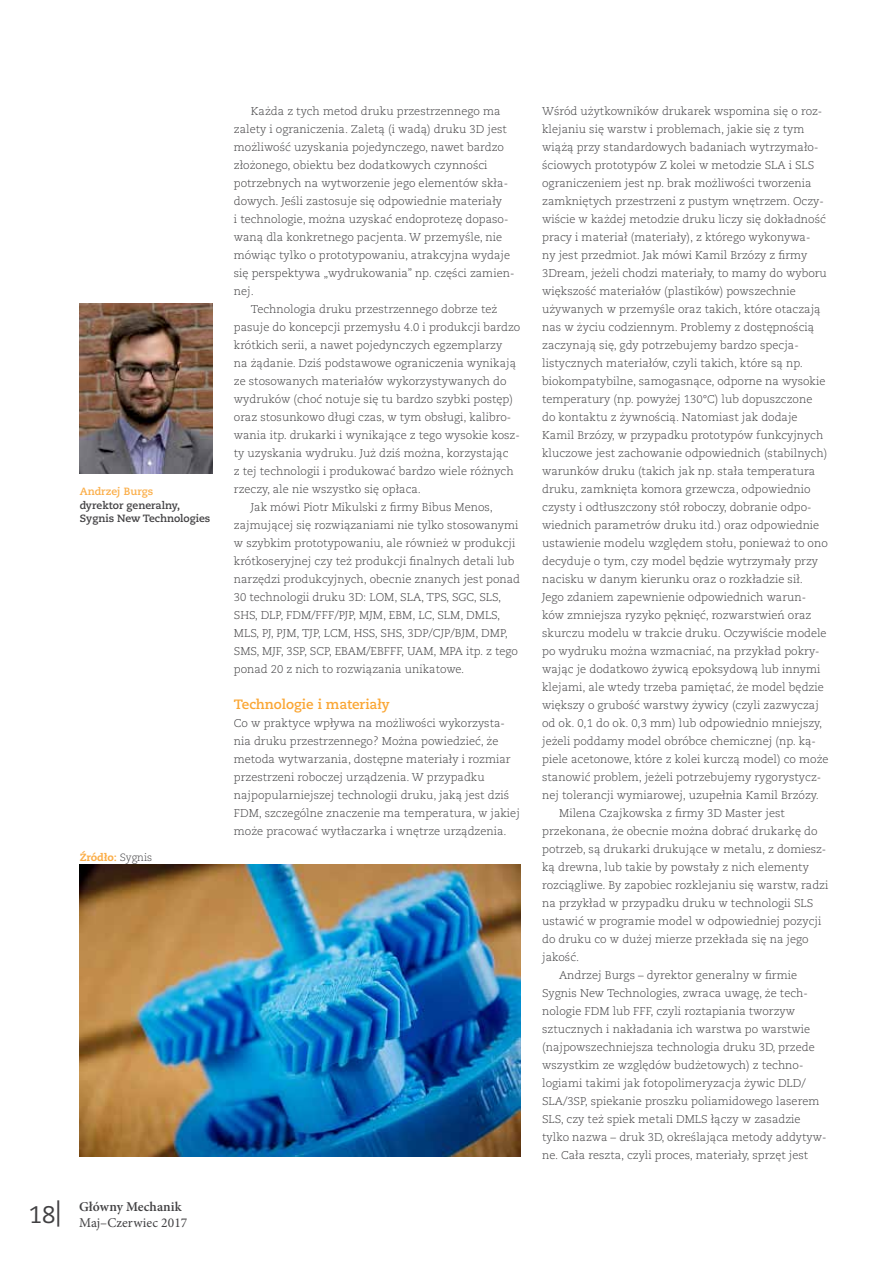
<style>
.page{position:relative;width:893px;height:1263px;background:#fff}
.page>*{position:absolute;margin:0;border:0;box-sizing:border-box;transform-origin:0 0}
.t1{font:13.5px/16.5px "Minion Pro";letter-spacing:.005em;color:#414042}
.t2{font:700 13.5px "Caecilia CE";color:#faa634}
.t3{font:300 11.25px/18px "Caecilia CE";color:#414042}
.t4{font:700 10.5px/13.5px "Caecilia CE";color:#414042}
.t5{font:800 10.5px "Caecilia CE";color:#fbae49}
.t6{font:700 10.5px "Caecilia CE";color:#fbae49}
.s1{font-weight:700}
.s2{font-weight:300;color:#414042}
.s3{font-family:"Caecilia CE";font-size:24px}
.s4{font-family:"Caecilia CE";font-size:26.25px}
.s5{font-weight:600}
</style>
<div class="page">
<img style="left:80px;top:864px;width:441px;height:292px">
<img style="left:80px;top:303px;width:133px;height:171px">
<p class="t6" style="left:80px;top:484px;width:75px">Andrzej Burgs</p>
<p class="t4" style="left:80px;top:498px;width:132px">dyrektor generalny,<br>Sygnis New Technologies</p>
<p class="t5" style="left:80px;top:850px;width:74px">Źródło<span class="s1">:</span> <span class="s2">Sygnis</span></p>
<p class="t1" style="left:79px;top:1198px;width:110px;text-indent:-50px"><span class="s3">18</span><span class="s4">|</span> <span class="s5">Główny Mechanik<br></span>Maj–Czerwiec 2017</p>
<p class="t3" style="left:251px;top:102px;width:251px">Każda z tych metod druku przestrzennego ma</p>
<p class="t3" style="left:234px;top:120px;width:275px">zalety i ograniczenia. Zaletą (i wadą) druku 3D jest</p>
<p class="t3" style="left:234px;top:138px;width:272px">możliwość uzyskania pojedynczego, nawet bardzo</p>
<p class="t3" style="left:234px;top:156px;width:255px">złożonego, obiektu bez dodatkowych czynności</p>
<p class="t3" style="left:234px;top:174px;width:276px">potrzebnych na wytworzenie jego elementów skła-</p>
<p class="t3" style="left:234px;top:192px;width:270px">dowych. Jeśli zastosuje się odpowiednie materiały</p>
<p class="t3" style="left:234px;top:210px;width:276px">i technologie, można uzyskać endoprotezę dopaso-</p>
<p class="t3" style="left:234px;top:228px;width:270px">waną dla konkretnego pacjenta. W przemyśle, nie</p>
<p class="t3" style="left:234px;top:246px;width:278px">mówiąc tylko o prototypowaniu, atrakcyjna wydaje</p>
<p class="t3" style="left:234px;top:264px;width:282px">się perspektywa „wydrukowania” np. części zamien-</p>
<p class="t3" style="left:234px;top:282px;width:22px">nej.</p>
<p class="t3" style="left:251px;top:300px;width:248px">Technologia druku przestrzennego dobrze też</p>
<p class="t3" style="left:234px;top:318px;width:288px">pasuje do koncepcji przemysłu 4.0 i produkcji bardzo</p>
<p class="t3" style="left:234px;top:336px;width:270px">krótkich serii, a nawet pojedynczych egzemplarzy</p>
<p class="t3" style="left:234px;top:354px;width:284px">na żądanie. Dziś podstawowe ograniczenia wynikają</p>
<p class="t3" style="left:234px;top:372px;width:274px">ze stosowanych materiałów wykorzystywanych do</p>
<p class="t3" style="left:234px;top:390px;width:281px">wydruków (choć notuje się tu bardzo szybki postęp)</p>
<p class="t3" style="left:234px;top:408px;width:279px">oraz stosunkowo długi czas, w tym obsługi, kalibro-</p>
<p class="t3" style="left:234px;top:426px;width:287px">wania itp. drukarki i wynikające z tego wysokie kosz-</p>
<p class="t3" style="left:234px;top:444px;width:276px">ty uzyskania wydruku. Już dziś można, korzystając</p>
<p class="t3" style="left:234px;top:462px;width:281px">z tej technologii i produkować bardzo wiele różnych</p>
<p class="t3" style="left:234px;top:480px;width:189px">rzeczy, ale nie wszystko się opłaca.</p>
<p class="t3" style="left:251px;top:498px;width:243px">Jak mówi Piotr Mikulski z firmy Bibus Menos,</p>
<p class="t3" style="left:234px;top:516px;width:286px">zajmującej się rozwiązaniami nie tylko stosowanymi</p>
<p class="t3" style="left:234px;top:534px;width:283px">w szybkim prototypowaniu, ale również w produkcji</p>
<p class="t3" style="left:234px;top:552px;width:282px">krótkoseryjnej czy też produkcji finalnych detali lub</p>
<p class="t3" style="left:234px;top:570px;width:288px">narzędzi produkcyjnych, obecnie znanych jest ponad</p>
<p class="t3" style="left:234px;top:588px;width:269px">30 technologii druku 3D: LOM, SLA, TPS, SGC, SLS,</p>
<p class="t3" style="left:234px;top:606px;width:268px">SHS, DLP, FDM/FFF/PJP, MJM, EBM, LC, SLM, DMLS,</p>
<p class="t3" style="left:234px;top:624px;width:276px">MLS, PJ, PJM, TJP, LCM, HSS, SHS, 3DP/CJP/BJM, DMP,</p>
<p class="t3" style="left:234px;top:642px;width:286px">SMS, MJF, 3SP, SCP, EBAM/EBFFF, UAM, MPA itp. z tego</p>
<p class="t3" style="left:234px;top:660px;width:232px">ponad 20 z nich to rozwiązania unikatowe.</p>
<p class="t2" style="left:234px;top:695px;width:157px">Technologie i materiały</p>
<p class="t3" style="left:234px;top:714px;width:287px">Co w praktyce wpływa na możliwości wykorzysta&shy;nia druku przestrzennego? Można powiedzieć, że metoda wytwarzania, dostępne materiały i rozmiar przestrzeni roboczej urządzenia. W przypadku najpopularniejszej technologii druku, jaką jest dziś FDM, szczególne znaczenie ma temperatura, w jakiej może pracować wytłaczarka i wnętrze urządzenia.</p>
<p class="t3" style="left:542px;top:102px;width:282px">Wśród użytkowników drukarek wspomina się o roz-</p>
<p class="t3" style="left:542px;top:120px;width:264px">klejaniu się warstw i problemach, jakie się z tym</p>
<p class="t3" style="left:542px;top:138px;width:278px">wiążą przy standardowych badaniach wytrzymało-</p>
<p class="t3" style="left:542px;top:156px;width:274px">ściowych prototypów Z kolei w metodzie SLA i SLS</p>
<p class="t3" style="left:542px;top:174px;width:271px">ograniczeniem jest np. brak możliwości tworzenia</p>
<p class="t3" style="left:542px;top:192px;width:283px">zamkniętych przestrzeni z pustym wnętrzem. Oczy-</p>
<p class="t3" style="left:542px;top:210px;width:285px">wiście w każdej metodzie druku liczy się dokładność</p>
<p class="t3" style="left:542px;top:228px;width:270px">pracy i materiał (materiały), z którego wykonywa-</p>
<p class="t3" style="left:542px;top:246px;width:267px">ny jest przedmiot. Jak mówi Kamil Brzózy z firmy</p>
<p class="t3" style="left:542px;top:264px;width:286px">3Dream, jeżeli chodzi materiały, to mamy do wyboru</p>
<p class="t3" style="left:542px;top:282px;width:255px">większość materiałów (plastików) powszechnie</p>
<p class="t3" style="left:542px;top:300px;width:280px">używanych w przemyśle oraz takich, które otaczają</p>
<p class="t3" style="left:542px;top:318px;width:274px">nas w życiu codziennym. Problemy z dostępnością</p>
<p class="t3" style="left:542px;top:336px;width:258px">zaczynają się, gdy potrzebujemy bardzo specja-</p>
<p class="t3" style="left:542px;top:354px;width:262px">listycznych materiałów, czyli takich, które są np.</p>
<p class="t3" style="left:542px;top:372px;width:285px">biokompatybilne, samogasnące, odporne na wysokie</p>
<p class="t3" style="left:542px;top:390px;width:272px">temperatury (np. powyżej 130°C) lub dopuszczone</p>
<p class="t3" style="left:542px;top:408px;width:257px">do kontaktu z żywnością. Natomiast jak dodaje</p>
<p class="t3" style="left:542px;top:426px;width:283px">Kamil Brzózy, w przypadku prototypów funkcyjnych</p>
<p class="t3" style="left:542px;top:444px;width:287px">kluczowe jest zachowanie odpowiednich (stabilnych)</p>
<p class="t3" style="left:542px;top:462px;width:275px">warunków druku (takich jak np. stała temperatura</p>
<p class="t3" style="left:542px;top:480px;width:270px">druku, zamknięta komora grzewcza, odpowiednio</p>
<p class="t3" style="left:542px;top:498px;width:271px">czysty i odtłuszczony stół roboczy, dobranie odpo-</p>
<p class="t3" style="left:542px;top:516px;width:279px">wiednich parametrów druku itd.) oraz odpowiednie</p>
<p class="t3" style="left:542px;top:534px;width:287px">ustawienie modelu względem stołu, ponieważ to ono</p>
<p class="t3" style="left:542px;top:552px;width:277px">decyduje o tym, czy model będzie wytrzymały przy</p>
<p class="t3" style="left:542px;top:570px;width:262px">nacisku w danym kierunku oraz o rozkładzie sił.</p>
<p class="t3" style="left:542px;top:588px;width:265px">Jego zdaniem zapewnienie odpowiednich warun-</p>
<p class="t3" style="left:542px;top:606px;width:271px">ków zmniejsza ryzyko pęknięć, rozwarstwień oraz</p>
<p class="t3" style="left:542px;top:624px;width:286px">skurczu modelu w trakcie druku. Oczywiście modele</p>
<p class="t3" style="left:542px;top:642px;width:279px">po wydruku można wzmacniać, na przykład pokry-</p>
<p class="t3" style="left:542px;top:660px;width:280px">wając je dodatkowo żywicą epoksydową lub innymi</p>
<p class="t3" style="left:542px;top:678px;width:283px">klejami, ale wtedy trzeba pamiętać, że model będzie</p>
<p class="t3" style="left:542px;top:696px;width:278px">większy o grubość warstwy żywicy (czyli zazwyczaj</p>
<p class="t3" style="left:542px;top:714px;width:282px">od ok. 0,1 do ok. 0,3 mm) lub odpowiednio mniejszy,</p>
<p class="t3" style="left:542px;top:732px;width:275px">jeżeli poddamy model obróbce chemicznej (np. ką-</p>
<p class="t3" style="left:542px;top:750px;width:288px">piele acetonowe, które z kolei kurczą model) co może</p>
<p class="t3" style="left:542px;top:768px;width:281px">stanowić problem, jeżeli potrzebujemy rygorystycz-</p>
<p class="t3" style="left:542px;top:786px;width:278px">nej tolerancji wymiarowej, uzupełnia Kamil Brzózy.</p>
<p class="t3" style="left:559px;top:804px;width:227px">Milena Czajkowska z firmy 3D Master jest</p>
<p class="t3" style="left:542px;top:822px;width:277px">przekonana, że obecnie można dobrać drukarkę do</p>
<p class="t3" style="left:542px;top:840px;width:286px">potrzeb, są drukarki drukujące w metalu, z domiesz-</p>
<p class="t3" style="left:542px;top:858px;width:268px">ką drewna, lub takie by powstały z nich elementy</p>
<p class="t3" style="left:542px;top:876px;width:288px">rozciągliwe. By zapobiec rozklejaniu się warstw, radzi</p>
<p class="t3" style="left:542px;top:894px;width:273px">na przykład w przypadku druku w technologii SLS</p>
<p class="t3" style="left:542px;top:912px;width:281px">ustawić w programie model w odpowiedniej pozycji</p>
<p class="t3" style="left:542px;top:930px;width:268px">do druku co w dużej mierze przekłada się na jego</p>
<p class="t3" style="left:542px;top:948px;width:39px">jakość.</p>
<p class="t3" style="left:559px;top:966px;width:239px">Andrzej Burgs – dyrektor generalny w firmie</p>
<p class="t3" style="left:542px;top:984px;width:267px">Sygnis New Technologies, zwraca uwagę, że tech-</p>
<p class="t3" style="left:542px;top:1002px;width:255px">nologie FDM lub FFF, czyli roztapiania tworzyw</p>
<p class="t3" style="left:542px;top:1020px;width:270px">sztucznych i nakładania ich warstwa po warstwie</p>
<p class="t3" style="left:542px;top:1038px;width:274px">(najpowszechniejsza technologia druku 3D, przede</p>
<p class="t3" style="left:542px;top:1056px;width:263px">wszystkim ze względów budżetowych) z techno-</p>
<p class="t3" style="left:542px;top:1074px;width:265px">logiami takimi jak fotopolimeryzacja żywic DLD/</p>
<p class="t3" style="left:542px;top:1092px;width:279px">SLA/3SP, spiekanie proszku poliamidowego laserem</p>
<p class="t3" style="left:542px;top:1110px;width:260px">SLS, czy też spiek metali DMLS łączy w zasadzie</p>
<p class="t3" style="left:542px;top:1128px;width:286px">tylko nazwa – druk 3D, określająca metody addytyw-</p>
<p class="t3" style="left:542px;top:1146px;width:268px">ne. Cała reszta, czyli proces, materiały, sprzęt jest</p>
</div>
